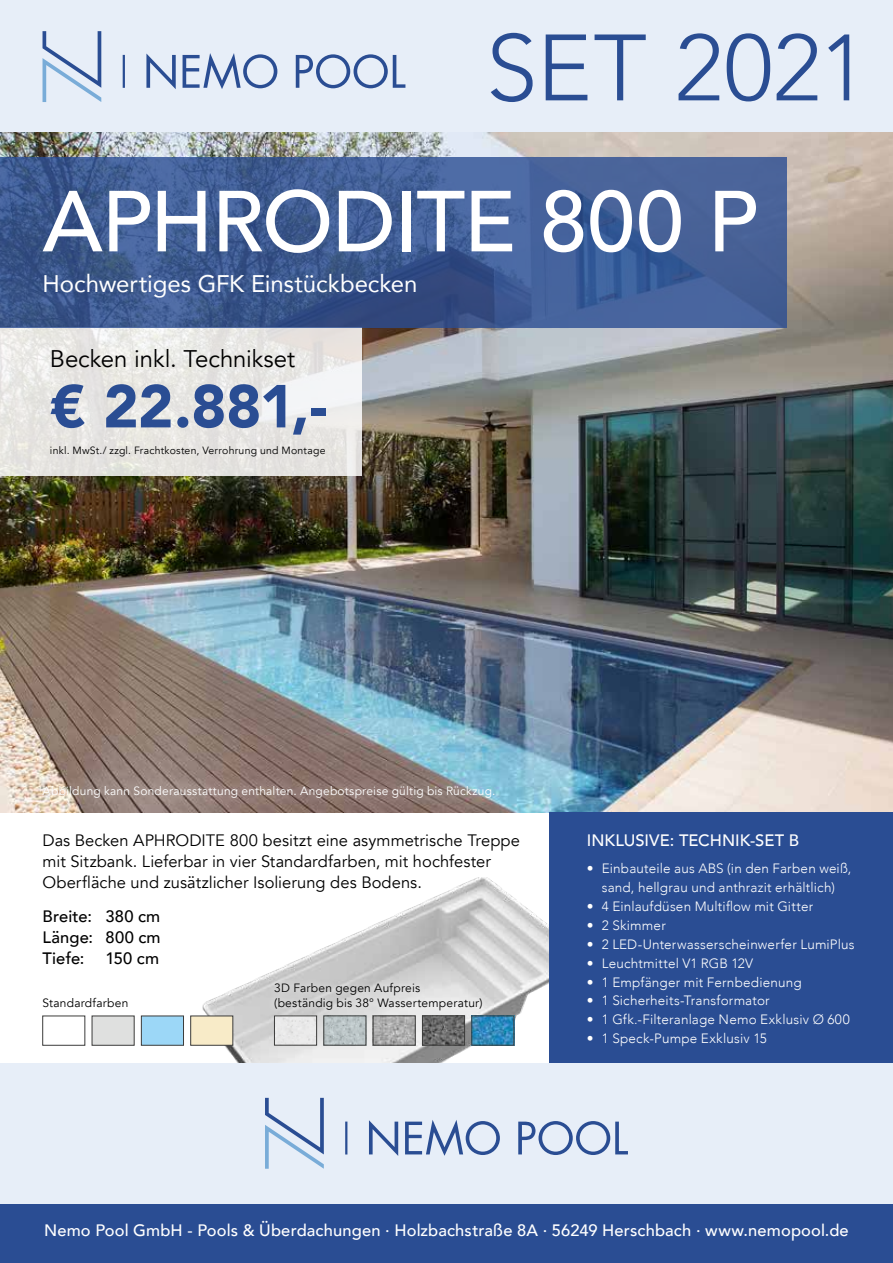
<style>
.page{position:relative;width:893px;height:1263px;background:#fff}
.page>*{position:absolute;margin:0;border:0;box-sizing:border-box;transform-origin:0 0}
.t1{font:300 93px "Avenir";color:#2a4d93}
.t2{font:500 85.5px "Avenir";letter-spacing:-.02em;color:#fff}
.t3{font:900 60px "Avenir";color:#2a4d93}
.t4{font:24px "Avenir";color:#fff}
.t5{font:24px "Avenir";letter-spacing:-.005em;color:#000}
.t6{font:16.5px/21px "Avenir";color:#000}
.t7{font:500 16.5px "Avenir";letter-spacing:.005em;color:#fff}
.t8{font:500 16.5px/21px "Avenir";letter-spacing:.01em;color:#000;text-align:justify}
.t9{font:300 13.5px/18.9px "Avenir";letter-spacing:.015em;color:#fff;text-align:center}
.t10{font:12px "Avenir";letter-spacing:.015em;color:#fff}
.t11{font:12px/15px "Avenir";letter-spacing:.02em;color:#000}
.t12{font:10.5px "Avenir";letter-spacing:.02em;color:#000}
</style>
<div class="page">
<img style="left:0;top:132px;width:893px;height:680px">
<img style="left:193px;top:878px;width:357px;height:185px">
<svg style="left:0;top:327px;width:361px;height:149px;background:#e7e6e4"></svg>
<div style="left:0;top:0;width:893px;height:132px;background:#e7eef8"></div>
<div style="left:0;top:1203px;width:893px;height:60px;background:#2a4d93"></div>
<div style="left:0;top:1063px;width:893px;height:140px;background:#e7eef8"></div>
<svg style="left:369px;top:1120px;width:29px;height:36px"></svg>
<svg style="left:405px;top:1120px;width:95px;height:36px"></svg>
<svg style="left:518px;top:1121px;width:110px;height:34px"></svg>
<hr style="left:345px;top:1121px;width:2px;height:33px;background:#2a4d93">
<svg style="left:265px;top:1098px;width:59px;height:71px"></svg>
<div style="left:550px;top:812px;width:343px;height:251px;background:#2a4d93"></div>
<div style="left:92px;top:1016px;width:42px;height:29px;background:#dfe0df"></div>
<div style="left:190px;top:1016px;width:43px;height:29px;background:#f8ebc8"></div>
<div style="left:141px;top:1016px;width:43px;height:29px;background:#9cd7f7;border:1px solid #3c3c3b"></div>
<img style="left:276px;top:1018px;width:39px;height:25px">
<div style="left:274px;top:1016px;width:43px;height:29px;border:1px solid #3c3c3b"></div>
<img style="left:326px;top:1018px;width:38px;height:25px">
<img style="left:424px;top:1018px;width:39px;height:25px">
<div style="left:422px;top:1016px;width:43px;height:29px;border:1px solid #3c3c3b"></div>
<img style="left:375px;top:1018px;width:38px;height:25px">
<img style="left:474px;top:1018px;width:38px;height:25px">
<svg style="left:146px;top:54px;width:30px;height:35px"></svg>
<svg style="left:183px;top:53px;width:94px;height:36px"></svg>
<svg style="left:296px;top:54px;width:109px;height:34px"></svg>
<hr style="left:123px;top:55px;width:2px;height:33px;background:#2a4d93">
<svg style="left:43px;top:31px;width:58px;height:71px"></svg>
<svg style="left:0;top:157px;width:787px;height:170px;background:#3f5c93"></svg>
<svg style="left:268px;top:976px;width:221px;height:41px;background:#d3d3d4"></svg>
<div style="left:29px;top:772px;width:478px;height:39px;background:#fff;opacity:.75"></div>
<h1 class="t1" style="left:486px;top:13px;width:383px">SET 2021</h1>
<h2 class="t2" style="left:43px;top:148px;width:717px">APHRODITE 800 P</h2>
<h3 class="t4" style="left:43px;top:264px;width:376px">Hochwertiges GFK Einstückbecken</h3>
<h3 class="t5" style="left:50px;top:345px;width:247px">Becken inkl. Technikset</h3>
<h3 class="t3" style="left:50px;top:355px;width:278px">€ 22.881,-</h3>
<p class="t12" style="left:50px;top:444px;width:277px">inkl. MwSt./ zzgl. Frachtkosten, Verrohrung und Montage</p>
<p class="t10" style="left:43px;top:783px;width:454px">Abbildung kann Sonderausstattung enthalten. Angebotspreise gültig bis Rückzug.</p>
<p class="t6" style="left:43px;top:830px;width:479px">Das Becken APHRODITE 800 besitzt eine asymmetrische Treppe mit Sitzbank. Lieferbar in vier Standardfarben, mit hochfester<br>Oberfläche und zusätzlicher Isolierung des Bodens.</p>
<p class="t8" style="left:43px;top:904px;width:120px">Breite: 380 cm Länge: 800 cm Tiefe:</p>
<p class="t8" style="left:106px;top:946px;width:55px">150 cm</p>
<p class="t11" style="left:43px;top:995px;width:87px">Standardfarben</p>
<p class="t11" style="left:274px;top:981px;width:210px">3D Farben gegen Aufpreis<br>(beständig bis 38° Wassertemperatur)</p>
<p class="t7" style="left:587px;top:826px;width:214px">INKLUSIVE: TECHNIK-SET B</p>
<p class="t9" style="left:587px;top:859px;width:266px">• Einbauteile aus ABS (in den Farben weiß, sand, hellgrau und anthrazit erhältlich)</p>
<p class="t9" style="left:587px;top:897px;width:228px">• 4 Einlaufdüsen Multiflow mit Gitter</p>
<p class="t9" style="left:587px;top:916px;width:81px">• 2 Skimmer</p>
<p class="t9" style="left:587px;top:935px;width:269px">• 2 LED-Unterwasserscheinwerfer LumiPlus</p>
<p class="t9" style="left:587px;top:953px;width:168px">• Leuchtmittel V1 RGB 12V</p>
<p class="t9" style="left:587px;top:972px;width:216px">• 1 Empfänger mit Fernbedienung</p>
<p class="t9" style="left:587px;top:991px;width:184px">• 1 Sicherheits-Transformator</p>
<p class="t9" style="left:587px;top:1010px;width:264px">• 1 Gfk.-Filteranlage Nemo Exklusiv Ø 600</p>
<p class="t9" style="left:587px;top:1029px;width:182px">• 1 Speck-Pumpe Exklusiv 15</p>
<p class="t7" style="left:44px;top:1216px;width:806px">Nemo Pool GmbH - Pools &amp; Überdachungen · Holzbachstraße 8A · 56249 Herschbach · www.nemopool.de</p>
</div>
